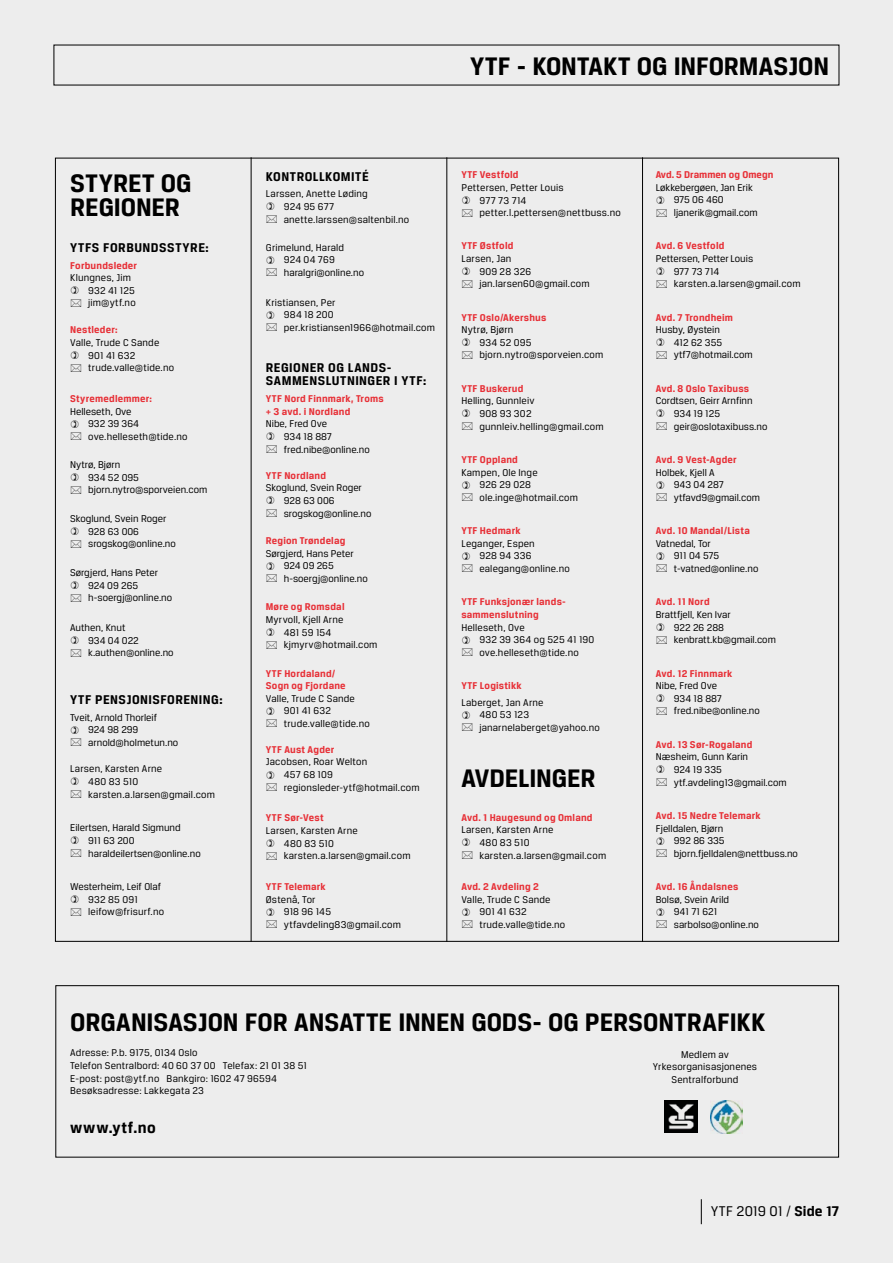
<style>
.page{position:relative;width:893px;height:1263px;background:#ededed}
.page>*{position:absolute;margin:0;border:0;box-sizing:border-box;transform-origin:0 0}
.t1{font:700 27px/24px "Breuer Text";color:#000}
.t2{font:700 16.5px "Breuer Text";letter-spacing:.05em;color:#000}
.t3{font:15px "Breuer Text";letter-spacing:.005em;color:#000}
.t4{font:700 13.5px/13.5px "Breuer Text";letter-spacing:.035em;color:#000}
.t5{font:10.5px/12.6px "Breuer Text";letter-spacing:.01em;color:#000}
.t6{font:700 10.5px/12.6px "Breuer Text";letter-spacing:.02em;color:#e73037}
.t7{font:700 10.5px "Breuer Text";color:#e73037}
.s1{font-weight:700}
</style>
<div class="page">
<hr style="left:251px;top:157px;width:1px;height:785px;background:#000">
<hr style="left:446px;top:157px;width:1px;height:785px;background:#000">
<hr style="left:642px;top:157px;width:1px;height:785px;background:#000">
<div style="left:55px;top:985px;width:784px;height:172px;border:1px solid #000"></div>
<img style="left:665px;top:1100px;width:33px;height:32px">
<img style="left:710px;top:1100px;width:32px;height:33px">
<svg style="left:701px;top:1199px;width:1px;height:25px"></svg>
<h1 class="t1" style="left:70px;top:170px;width:123px">STYRET OG<br>REGIONER</h1>
<p class="t4" style="left:70px;top:240px;width:140px">YTFS FORBUNDSSTYRE:</p>
<p class="t6" style="left:70px;top:259px;width:68px">Forbundsleder</p>
<p class="t5" style="left:88px;top:271px;width:49px;text-indent:-18px">Klungnes, Jim<br>932 41 125 jim@ytf.no</p>
<p class="t6" style="left:70px;top:323px;width:49px">Nestleder:</p>
<p class="t5" style="left:88px;top:336px;width:87px;text-indent:-18px">Valle, Trude C Sande<br>901 41 632 trude.valle@tide.no</p>
<p class="t6" style="left:70px;top:392px;width:83px">Styremedlemmer:</p>
<p class="t5" style="left:88px;top:405px;width:101px;text-indent:-18px">Helleseth, Ove<br>932 39 364 ove.helleseth@tide.no</p>
<p class="t5" style="left:88px;top:458px;width:121px;text-indent:-18px">Nytrø, Bjørn<br>934 52 095 bjorn.nytro@sporveien.com</p>
<p class="t5" style="left:88px;top:512px;width:89px;text-indent:-18px">Skoglund, Svein Roger<br>928 63 006 srogskog@online.no</p>
<p class="t5" style="left:88px;top:566px;width:86px;text-indent:-18px">Sørgjerd, Hans Peter<br>924 09 265 h-soergj@online.no</p>
<p class="t5" style="left:88px;top:621px;width:87px;text-indent:-18px">Authen, Knut<br>934 04 022 k.authen@online.no</p>
<p class="t4" style="left:70px;top:692px;width:154px">YTF PENSJONISFORENING:</p>
<p class="t5" style="left:88px;top:711px;width:92px;text-indent:-18px">Tveit, Arnold Thorleif<br>924 98 299 arnold@holmetun.no</p>
<p class="t5" style="left:88px;top:762px;width:128px;text-indent:-18px">Larsen, Karsten Arne<br>480 83 510 karsten.a.larsen@gmail.com</p>
<p class="t5" style="left:88px;top:821px;width:114px;text-indent:-18px">Eilertsen, Harald Sigmund<br>911 63 200 haraldeilertsen@online.no</p>
<p class="t5" style="left:88px;top:880px;width:77px;text-indent:-18px">Westerheim, Leif Olaf<br>932 85 091 leifow@frisurf.no</p>
<h1 class="t1" style="left:470px;top:54px;width:360px">YTF - KONTAKT OG INFORMASJON</h1>
<p class="t4" style="left:266px;top:169px;width:104px">KONTROLLKOMITÉ</p>
<p class="t5" style="left:284px;top:187px;width:127px;text-indent:-18px">Larssen, Anette Løding<br>924 95 677 anette.larssen@saltenbil.no</p>
<p class="t6" style="left:461px;top:168px;width:59px">YTF Vestfold</p>
<p class="t5" style="left:479px;top:181px;width:143px;text-indent:-18px">Pettersen, Petter Louis<br>977 73 714 petter.l.pettersen@nettbuss.no</p>
<p class="t5" style="left:284px;top:241px;width:82px;text-indent:-18px">Grimelund, Harald<br>924 04 769 haralgri@online.no</p>
<p class="t6" style="left:461px;top:240px;width:54px">YTF Østfold</p>
<p class="t5" style="left:479px;top:252px;width:112px;text-indent:-18px">Larsen, Jan<br>909 28 326 jan.larsen60@gmail.com</p>
<p class="t5" style="left:284px;top:296px;width:153px;text-indent:-18px">Kristiansen, Per<br>984 18 200 per.kristiansen1966@hotmail.com</p>
<p class="t4" style="left:266px;top:360px;width:162px">REGIONER OG LANDS-<br>SAMMENSLUTNINGER I YTF:</p>
<p class="t6" style="left:266px;top:392px;width:119px">YTF Nord Finnmark, Troms + 3 avd. i Nordland</p>
<p class="t5" style="left:284px;top:417px;width:87px;text-indent:-18px">Nibe, Fred Ove<br>934 18 887 fred.nibe@online.no</p>
<p class="t6" style="left:266px;top:469px;width:62px">YTF Nordland</p>
<p class="t5" style="left:284px;top:481px;width:89px;text-indent:-18px">Skoglund, Svein Roger<br>928 63 006 srogskog@online.no</p>
<p class="t6" style="left:266px;top:534px;width:81px">Region Trøndelag</p>
<p class="t5" style="left:284px;top:547px;width:86px;text-indent:-18px">Sørgjerd, Hans Peter<br>924 09 265 h-soergj@online.no</p>
<p class="t6" style="left:266px;top:600px;width:80px">Møre og Romsdal</p>
<p class="t5" style="left:284px;top:613px;width:95px;text-indent:-18px">Myrvoll, Kjell Arne<br>481 59 154 kjmyrv@hotmail.com</p>
<p class="t6" style="left:266px;top:667px;width:81px">YTF Hordaland/<br>Sogn og Fjordane</p>
<p class="t5" style="left:284px;top:692px;width:87px;text-indent:-18px">Valle, Trude C Sande<br>901 41 632 trude.valle@tide.no</p>
<p class="t6" style="left:461px;top:311px;width:86px">YTF Oslo/Akershus</p>
<p class="t5" style="left:479px;top:323px;width:125px;text-indent:-18px">Nytrø, Bjørn<br>934 52 095 bjorn.nytro@sporveien.com</p>
<p class="t6" style="left:461px;top:382px;width:64px">YTF Buskerud</p>
<p class="t5" style="left:479px;top:394px;width:126px;text-indent:-18px">Helling, Gunnleiv<br>908 93 302 gunnleiv.helling@gmail.com</p>
<p class="t6" style="left:461px;top:453px;width:58px">YTF Oppland</p>
<p class="t5" style="left:479px;top:466px;width:100px;text-indent:-18px">Kampen, Ole Inge<br>926 29 028 ole.inge@hotmail.com</p>
<p class="t6" style="left:461px;top:524px;width:61px">YTF Hedmark</p>
<p class="t5" style="left:479px;top:537px;width:92px;text-indent:-18px">Leganger, Espen<br>928 94 336 ealegang@online.no</p>
<p class="t6" style="left:461px;top:595px;width:106px">YTF Funksjonær lands&shy;sammenslutning</p>
<p class="t5" style="left:479px;top:621px;width:116px;text-indent:-18px">Helleseth, Ove<br>932 39 364 og 525 41 190 ove.helleseth@tide.no</p>
<p class="t6" style="left:461px;top:679px;width:62px">YTF Logistikk</p>
<p class="t5" style="left:479px;top:696px;width:122px;text-indent:-18px">Laberget, Jan Arne<br>480 53 123 janarnelaberget@yahoo.no</p>
<p class="t6" style="left:266px;top:743px;width:70px">YTF Aust Agder</p>
<p class="t5" style="left:284px;top:756px;width:137px;text-indent:-18px">Jacobsen, Roar Welton<br>457 68 109 regionsleder-ytf@hotmail.com</p>
<h1 class="t1" style="left:461px;top:766px;width:136px">AVDELINGER</h1>
<p class="t6" style="left:461px;top:811px;width:133px">Avd. 1 Haugesund og Omland</p>
<p class="t5" style="left:479px;top:823px;width:128px;text-indent:-18px">Larsen, Karsten Arne<br>480 83 510 karsten.a.larsen@gmail.com</p>
<p class="t6" style="left:266px;top:811px;width:59px">YTF Sør-Vest</p>
<p class="t5" style="left:284px;top:824px;width:128px;text-indent:-18px">Larsen, Karsten Arne<br>480 83 510 karsten.a.larsen@gmail.com</p>
<p class="t6" style="left:266px;top:880px;width:62px">YTF Telemark</p>
<p class="t5" style="left:284px;top:893px;width:119px;text-indent:-18px">Østenå, Tor<br>918 96 145 ytfavdeling83@gmail.com</p>
<p class="t6" style="left:461px;top:880px;width:79px">Avd. 2 Avdeling 2</p>
<p class="t5" style="left:479px;top:893px;width:87px;text-indent:-18px">Valle, Trude C Sande<br>901 41 632 trude.valle@tide.no</p>
<p class="t7" style="left:656px;top:169px;width:119px">Avd. 5 Drammen og Omegn</p>
<p class="t5" style="left:674px;top:181px;width:85px;text-indent:-18px">Løkkebergøen, Jan Erik<br>975 06 460 ljanerik@gmail.com</p>
<p class="t6" style="left:656px;top:240px;width:70px">Avd. 6 Vestfold</p>
<p class="t5" style="left:674px;top:252px;width:128px;text-indent:-18px">Pettersen, Petter Louis<br>977 73 714 karsten.a.larsen@gmail.com</p>
<p class="t6" style="left:656px;top:311px;width:79px">Avd. 7 Trondheim</p>
<p class="t5" style="left:674px;top:323px;width:80px;text-indent:-18px">Husby, Øystein<br>412 62 355 ytf7@hotmail.com</p>
<p class="t6" style="left:656px;top:382px;width:95px">Avd. 8 Oslo Taxibuss</p>
<p class="t5" style="left:674px;top:394px;width:95px;text-indent:-18px">Cordtsen, Geirr Arnfinn<br>934 19 125 geir@oslotaxibuss.no</p>
<p class="t6" style="left:656px;top:453px;width:82px">Avd. 9 Vest-Agder</p>
<p class="t5" style="left:674px;top:466px;width:88px;text-indent:-18px">Holbek, Kjell A<br>943 04 287 ytfavd9@gmail.com</p>
<p class="t6" style="left:656px;top:524px;width:95px">Avd. 10 Mandal/Lista</p>
<p class="t5" style="left:674px;top:537px;width:86px;text-indent:-18px">Vatnedal, Tor<br>911 04 575 t-vatned@online.no</p>
<p class="t6" style="left:656px;top:595px;width:55px">Avd. 11 Nord</p>
<p class="t5" style="left:674px;top:608px;width:104px;text-indent:-18px">Brattfjell, Ken Ivar<br>922 26 288 kenbratt.kb@gmail.com</p>
<p class="t6" style="left:656px;top:667px;width:78px">Avd. 12 Finnmark</p>
<p class="t5" style="left:674px;top:679px;width:87px;text-indent:-18px">Nibe, Fred Ove<br>934 18 887 fred.nibe@online.no</p>
<p class="t6" style="left:656px;top:738px;width:98px">Avd. 13 Sør-Rogaland</p>
<p class="t5" style="left:674px;top:750px;width:114px;text-indent:-18px">Næsheim, Gunn Karin<br>924 19 335 ytf.avdeling13@gmail.com</p>
<p class="t6" style="left:656px;top:809px;width:106px">Avd. 15 Nedre Telemark</p>
<p class="t5" style="left:674px;top:822px;width:126px;text-indent:-18px">Fjelldalen, Bjørn<br>992 86 335 bjorn.fjelldalen@nettbuss.no</p>
<p class="t6" style="left:656px;top:880px;width:84px">Avd. 16 Åndalsnes</p>
<p class="t5" style="left:674px;top:893px;width:87px;text-indent:-18px">Bolsø, Svein Arild<br>941 71 621 sarbolso@online.no</p>
<h1 class="t1" style="left:70px;top:1010px;width:696px">ORGANISASJON FOR ANSATTE INNEN GODS- OG PERSONTRAFIKK</h1>
<p class="t5" style="left:70px;top:1046px;width:238px">Adresse: P.b. 9175, 0134 Oslo<br>Telefon Sentralbord: 40 60 37 00 Telefax: 21 01 38 51<br>E-post: post@ytf.no Bankgiro: 1602 47 96594<br>Besøksadresse: Lakkegata 23</p>
<h2 class="t2" style="left:70px;top:1118px;width:87px">www.ytf.no</h2>
<p class="t5" style="left:653px;top:1048px;width:106px;text-align:center">Medlem av<br>Yrkesorganisasjonenes<br>Sentralforbund</p>
<h3 class="t3" style="left:711px;top:1202px;width:130px">YTF 2019 01 / <span class="s1">Side 17</span></h3>
</div>
